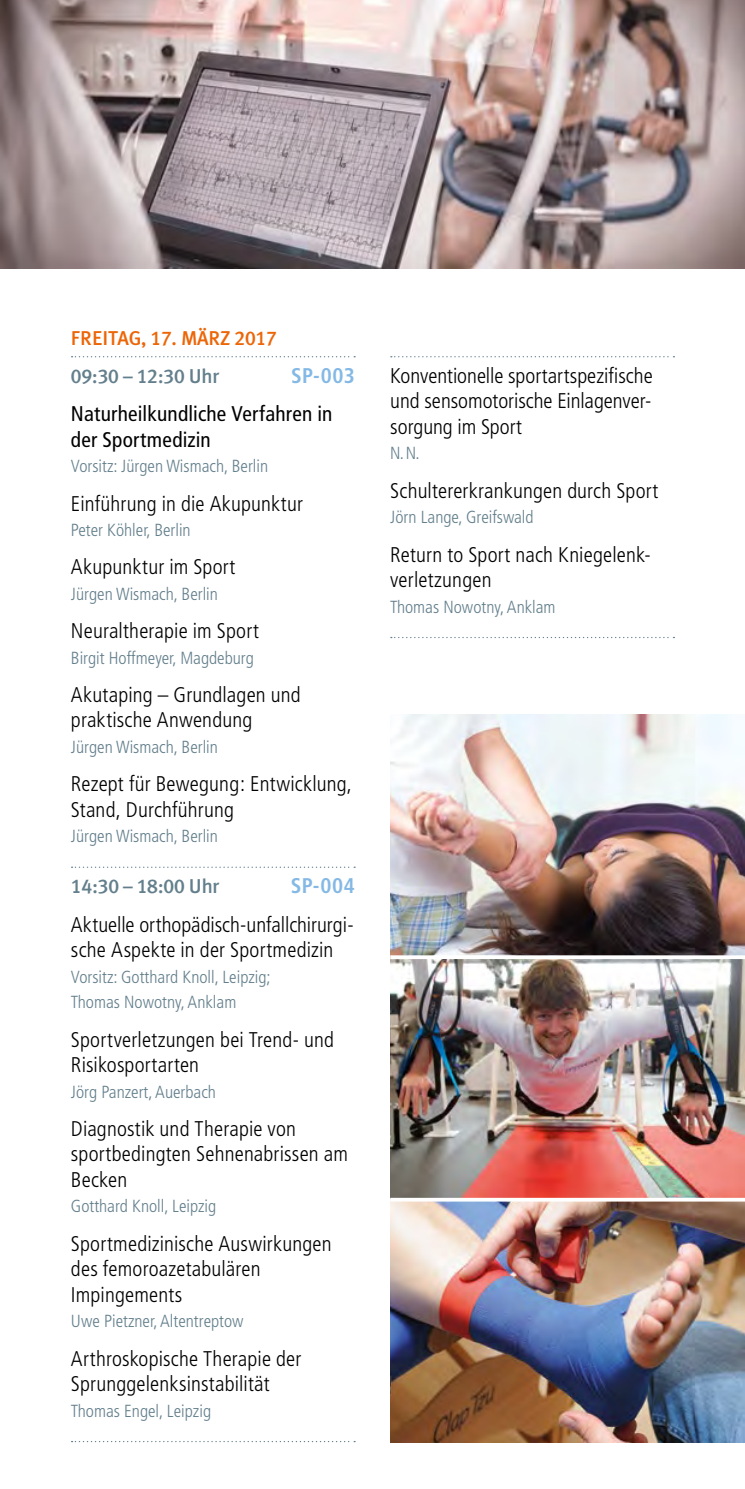
<style>
.page{position:relative;width:745px;height:1489px;background:#fff}
.page>*{position:absolute;margin:0;border:0;box-sizing:border-box;transform-origin:0 0}
.t1{font:300 condensed 21.25px/25.5px "Frutiger";letter-spacing:.005em;color:#000}
.t2{font:condensed 21.25px/25.5px "Frutiger";letter-spacing:.01em;color:#000}
.t3{font:700 condensed 21.25px "Frutiger";letter-spacing:.02em;color:#85b9e5}
.t4{font:20px/38.2px "Meta Plus Medium Caps";letter-spacing:-.01em;color:#ec6608}
.t5{font:20px "Meta Plus Medium Caps";letter-spacing:-.01em;color:#637f8c}
.t6{font:300 condensed 17.5px/25.5px "Frutiger";color:#637f8c}
.s1{color:#637f8c}
.s2{font-family:"Meta Plus";font-weight:500;color:#637f8c}
.s3{font-family:"Meta Plus";font-weight:500}
</style>
<div class="page">
<svg style="left:71px;top:356px;width:284px;height:1px"></svg>
<svg style="left:71px;top:866px;width:284px;height:1px"></svg>
<svg style="left:390px;top:356px;width:284px;height:1px"></svg>
<svg style="left:390px;top:637px;width:284px;height:1px"></svg>
<img style="left:0;top:0;width:744px;height:268px">
<img style="left:390px;top:714px;width:354px;height:483px">
<img style="left:390px;top:1201px;width:354px;height:240px">
<svg style="left:390px;top:955px;width:354px;height:4px"></svg>
<svg style="left:390px;top:1197px;width:354px;height:2px"></svg>
<p class="t4" style="left:71px;top:318px;width:207px">FREITAG, 17. MÄRZ 2017<br><span class="s1">09:30 – 12:30</span> <span class="s2">Uhr</span></p>
<p class="t3" style="left:291px;top:363px;width:65px">SP-003</p>
<p class="t2" style="left:71px;top:401px;width:263px">Naturheilkundliche Verfahren in der Sportmedizin</p>
<p class="t6" style="left:71px;top:453px;width:199px">Vorsitz: Jürgen Wismach, Berlin</p>
<p class="t1" style="left:71px;top:490px;width:233px">Einführung in die Akupunktur</p>
<p class="t6" style="left:71px;top:517px;width:121px">Peter Köhler, Berlin</p>
<p class="t1" style="left:71px;top:554px;width:166px">Akupunktur im Sport</p>
<p class="t6" style="left:71px;top:581px;width:148px">Jürgen Wismach, Berlin</p>
<p class="t1" style="left:71px;top:618px;width:189px">Neuraltherapie im Sport</p>
<p class="t6" style="left:71px;top:645px;width:184px">Birgit Hoffmeyer, Magdeburg</p>
<p class="t1" style="left:71px;top:682px;width:231px">Akutaping – Grundlagen und praktische Anwendung</p>
<p class="t6" style="left:71px;top:734px;width:148px">Jürgen Wismach, Berlin</p>
<p class="t1" style="left:71px;top:771px;width:282px">Rezept für Bewegung: Entwicklung,<br>Stand, Durchführung</p>
<p class="t6" style="left:71px;top:823px;width:148px">Jürgen Wismach, Berlin</p>
<p class="t5" style="left:71px;top:874px;width:150px">14:30 – 18:00 <span class="s3">Uhr</span></p>
<p class="t3" style="left:291px;top:873px;width:65px">SP-004</p>
<p class="t1" style="left:71px;top:911px;width:284px">Aktuelle orthopädisch-unfallchirurgi&shy;sche Aspekte in der Sportmedizin</p>
<p class="t6" style="left:71px;top:964px;width:201px">Vorsitz: Gotthard Knoll, Leipzig;<br>Thomas Nowotny, Anklam</p>
<p class="t1" style="left:71px;top:1026px;width:264px">Sportverletzungen bei Trend- und<br>Risikosportarten</p>
<p class="t6" style="left:71px;top:1078px;width:146px">Jörg Panzert, Auerbach</p>
<p class="t1" style="left:71px;top:1115px;width:278px">Diagnostik und Therapie von sportbedingten Sehnenabrissen am<br>Becken</p>
<p class="t6" style="left:71px;top:1193px;width:147px">Gotthard Knoll, Leipzig</p>
<p class="t1" style="left:71px;top:1230px;width:262px">Sportmedizinische Auswirkungen des femoroazetabulären<br>Impingements</p>
<p class="t6" style="left:71px;top:1308px;width:174px">Uwe Pietzner, Altentreptow</p>
<p class="t1" style="left:71px;top:1345px;width:232px">Arthroskopische Therapie der<br>Sprunggelenksinstabilität</p>
<p class="t6" style="left:71px;top:1397px;width:142px">Thomas Engel, Leipzig</p>
<p class="t1" style="left:390px;top:363px;width:264px;text-align:justify">Konventionelle sportartspezifische und sensomotorische Einlagenver&shy;sorgung im Sport</p>
<p class="t6" style="left:390px;top:441px;width:31px">N.N.</p>
<p class="t1" style="left:390px;top:478px;width:269px">Schultererkrankungen durch Sport</p>
<p class="t6" style="left:390px;top:504px;width:145px">Jörn Lange, Greifswald</p>
<p class="t1" style="left:390px;top:541px;width:262px">Return to Sport nach Kniegelenk&shy;verletzungen</p>
<p class="t6" style="left:390px;top:594px;width:167px">Thomas Nowotny, Anklam</p>
</div>
